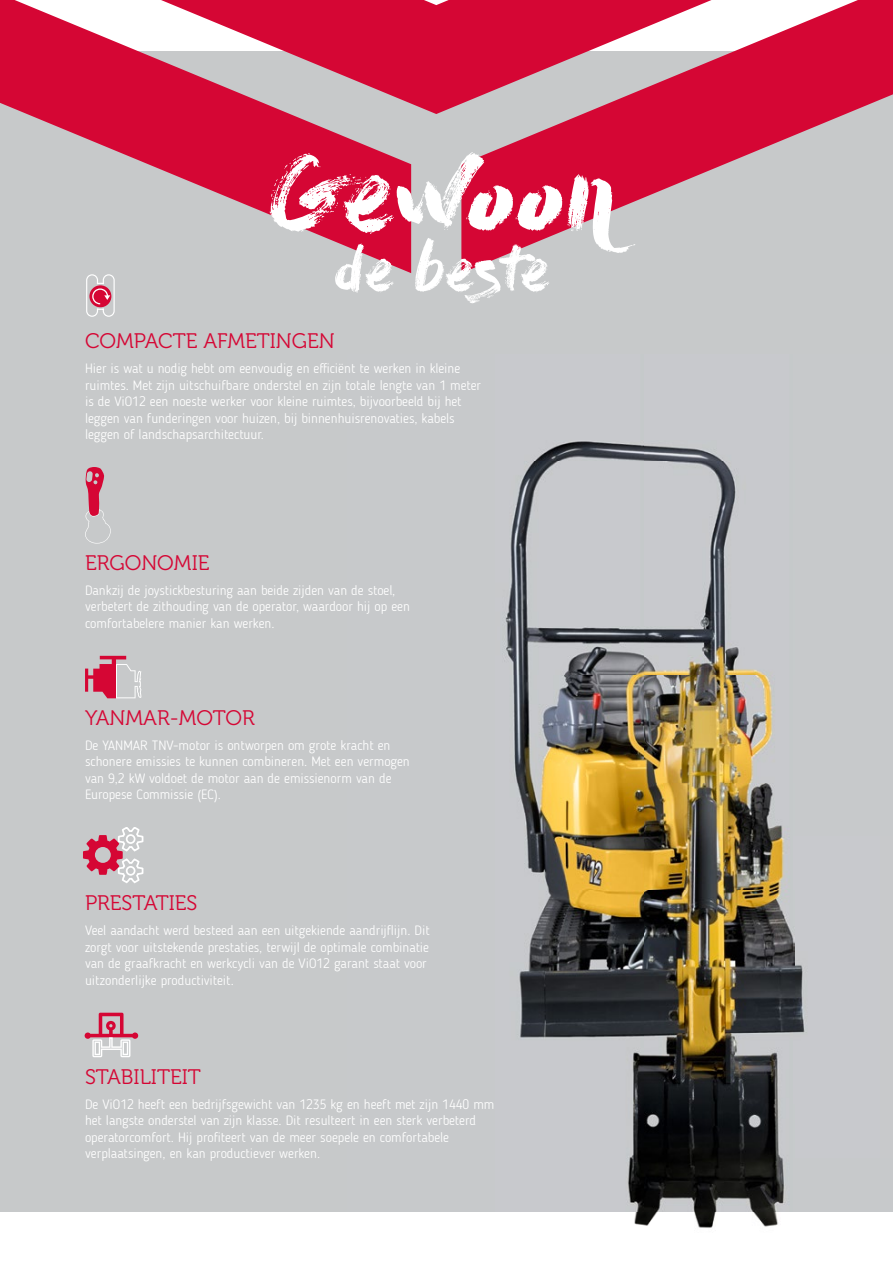
<style>
.page{position:relative;width:893px;height:1263px;background:#fff}
.page>*{position:absolute;margin:0;border:0;box-sizing:border-box;transform-origin:0 0}
.t1{font:105px "Dry Brush";letter-spacing:-.03em;color:#fff}
.t2{font:60px "Dry Brush";letter-spacing:-.025em;color:#fff}
.t3{font:21px "Museo 300";color:#d50634}
.t4{font:300 13.5px/16.5px "Blogger Sans";color:#fff}
</style>
<div class="page">
<div style="left:0;top:51px;width:893px;height:1161px;background:#c7c9ca"></div>
<svg style="left:461px;top:0;width:432px;height:273px"></svg>
<svg style="left:411px;top:0;width:300px;height:114px;fill:#d50634"></svg>
<svg style="left:0;top:0;width:411px;height:273px;fill:#d50634"></svg>
<img style="left:505px;top:441px;width:300px;height:787px">
<svg style="left:86px;top:274px;width:29px;height:43px"></svg>
<svg style="left:85px;top:656px;width:56px;height:42px"></svg>
<svg style="left:85px;top:467px;width:26px;height:76px"></svg>
<svg style="left:85px;top:1013px;width:53px;height:44px"></svg>
<svg style="left:83px;top:827px;width:60px;height:56px"></svg>
<h1 class="t1" style="left:266px;top:133px;width:354px">Gewoon</h1>
<h2 class="t2" style="left:334px;top:234px;width:219px">de beste</h2>
<h3 class="t3" style="left:85px;top:329px;width:251px">COMPACTE AFMETINGEN</h3>
<p class="t4" style="left:85px;top:360px;width:398px">Hier is wat u nodig hebt om eenvoudig en efficiënt te werken in kleine ruimtes. Met zijn uitschuifbare onderstel en zijn totale lengte van 1 meter is de ViO12 een noeste werker voor kleine ruimtes, bijvoorbeeld bij het leggen van funderingen voor huizen, bij binnenhuisrenovaties, kabels leggen of landschapsarchitectuur.</p>
<h3 class="t3" style="left:85px;top:551px;width:126px">ERGONOMIE</h3>
<p class="t4" style="left:85px;top:582px;width:326px">Dankzij de joystickbesturing aan beide zijden van de stoel, verbetert de zithouding van de operator, waardoor hij op een comfortabelere manier kan werken.</p>
<h3 class="t3" style="left:85px;top:706px;width:171px">YANMAR-MOTOR</h3>
<p class="t4" style="left:85px;top:737px;width:326px">De YANMAR TNV-motor is ontworpen om grote kracht en schonere emissies te kunnen combineren. Met een vermogen van 9,2 kW voldoet de motor aan de emissienorm van de Europese Commissie (EC).</p>
<h3 class="t3" style="left:85px;top:892px;width:114px">PRESTATIES</h3>
<p class="t4" style="left:85px;top:922px;width:346px">Veel aandacht werd besteed aan een uitgekiende aandrijflijn. Dit zorgt voor uitstekende prestaties, terwijl de optimale combinatie van de graafkracht en werkcycli van de ViO12 garant staat voor uitzonderlijke productiviteit.</p>
<h3 class="t3" style="left:85px;top:1065px;width:117px">STABILITEIT</h3>
<p class="t4" style="left:85px;top:1096px;width:411px">De ViO12 heeft een bedrijfsgewicht van 1235 kg en heeft met zijn 1440 mm het langste onderstel van zijn klasse. Dit resulteert in een sterk verbeterd operatorcomfort. Hij profiteert van de meer soepele en comfortabele verplaatsingen, en kan productiever werken.</p>
</div>
